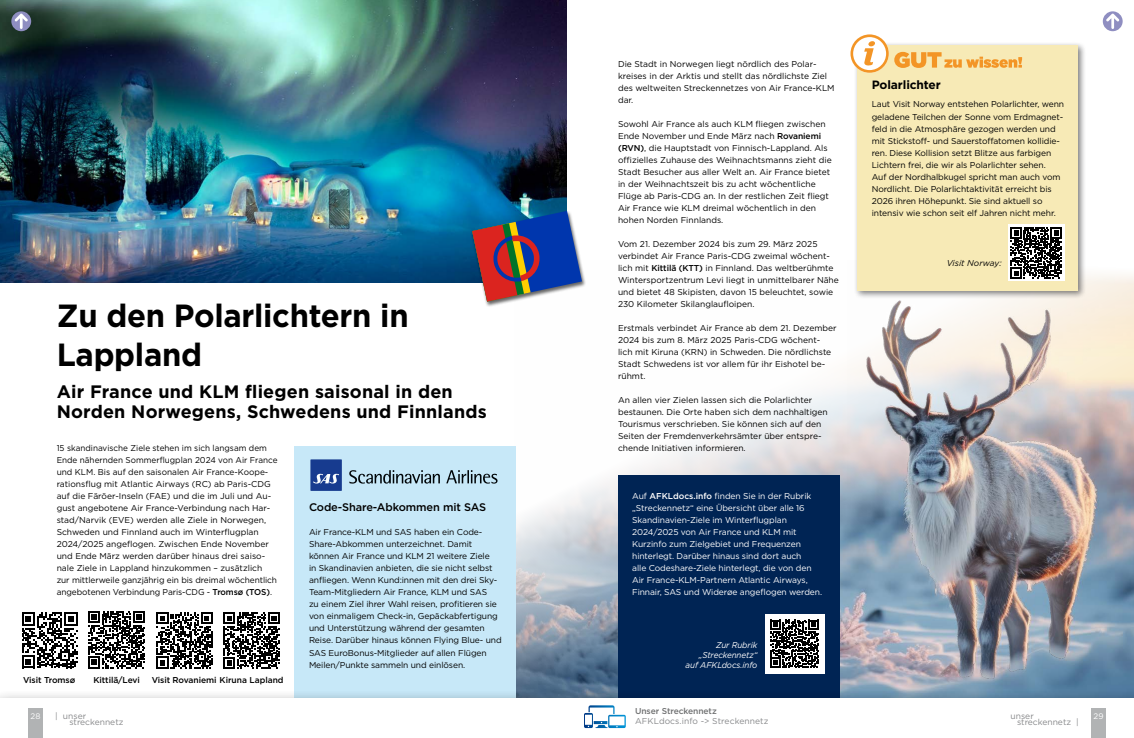
<style>
.page{position:relative;width:1134px;height:738px;background:#fff}
.page>*{position:absolute;margin:0;border:0;box-sizing:border-box;transform-origin:0 0}
.t1{font:700 32px/38.4px "Gotham";letter-spacing:-.01em;color:#000}
.t2{font:700 18px/20px "Gotham";letter-spacing:.01em;color:#000}
.t3{font:700 12px "Gotham";letter-spacing:-.01em;color:#000}
.t4{font:500 11px "Gotham";letter-spacing:-.01em;color:#000}
.t5{font:8.5px/12px "Gotham";color:#000}
.t6{font:8.5px/12px "Gotham";color:#000;scale:.96 1}
.t7{font:8.5px/12px "Gotham";letter-spacing:-.01em;color:#fff}
.t8{font:8.5px "Gotham";color:#87888a}
.t9{font:500 8.5px "Gotham";letter-spacing:-.01em;color:#000}
.t10{font:italic 8.5px/10.2px "Gotham";letter-spacing:-.01em;color:#fff;text-align:right;scale:.95 1}
.t11{font:500 8.5px "Gotham";letter-spacing:-.01em;color:#707172}
.t12{font:italic 8.5px "Gotham";color:#000}
.t13{font:8px "Gotham";color:#fff}
.s1{font-weight:500}
</style>
<div class="page">
<svg style="left:1103px;top:11px;width:20px;height:20px"></svg>
<svg style="left:1106px;top:13px;width:13px;height:16px"></svg>
<img style="left:516px;top:388px;width:332px;height:300px">
<img style="left:848px;top:285px;width:286px;height:403px">
<img style="left:0;top:0;width:567px;height:283px">
<div style="left:471px;top:210px;width:116px;height:97px;background:#000;opacity:.6"></div>
<svg style="left:472px;top:211px;width:110px;height:90px;background:#645c82"></svg>
<div style="left:853px;top:41px;width:233px;height:258px;background:#000;opacity:.5"></div>
<div style="left:857px;top:45px;width:221px;height:246px;background:#f7eab6"></div>
<svg style="left:850px;top:34px;width:172px;height:39px"></svg>
<svg style="left:1008px;top:224px;width:56px;height:57px"></svg>
<svg style="left:1011px;top:227px;width:50px;height:51px;background:#505050"></svg>
<svg style="left:22px;top:612px;width:56px;height:55px"></svg>
<svg style="left:88px;top:611px;width:57px;height:57px"></svg>
<svg style="left:156px;top:612px;width:57px;height:56px"></svg>
<svg style="left:223px;top:612px;width:57px;height:56px"></svg>
<div style="left:295px;top:446px;width:221px;height:257px;background:#c7e8f8"></div>
<div style="left:618px;top:475px;width:221px;height:228px;background:#002454"></div>
<div style="left:765px;top:613px;width:59px;height:60px;background:#fff"></div>
<svg style="left:770px;top:619px;width:49px;height:48px"></svg>
<div style="left:310px;top:459px;width:32px;height:31px;background:#173b8f"></div>
<svg style="left:313px;top:473px;width:26px;height:10px"></svg>
<svg style="left:446px;top:470px;width:51px;height:13px"></svg>
<svg style="left:349px;top:470px;width:91px;height:13px"></svg>
<svg style="left:11px;top:11px;width:20px;height:20px"></svg>
<svg style="left:15px;top:13px;width:13px;height:16px"></svg>
<div style="left:0;top:688px;width:1134px;height:49px;background:#000;opacity:.6"></div>
<div style="left:0;top:697px;width:1134px;height:40px;background:#fff"></div>
<div style="left:28px;top:708px;width:15px;height:29px;background:#b1b3b4"></div>
<div style="left:1091px;top:708px;width:15px;height:29px;background:#b1b3b4"></div>
<svg style="left:584px;top:705px;width:42px;height:22px"></svg>
<h1 class="t1" style="left:57px;top:296px;width:353px">Zu den Polarlichtern in<br>Lappland</h1>
<h2 class="t2" style="left:57px;top:381px;width:432px">Air France und KLM fliegen saisonal in den<br>Norden Norwegens, Schwedens und Finnlands</h2>
<p class="t6" style="left:57px;top:441px;width:232px">15 skandinavische Ziele stehen im sich langsam dem Ende nähernden Sommerflugplan 2024 von Air France und KLM. Bis auf den saisonalen Air France-Koope&shy;rationsflug mit Atlantic Airways (RC) ab Paris-CDG auf die Färöer-Inseln (FAE) und die im Juli und Au&shy;gust angebotene Air France-Verbindung nach Har&shy;stad/Narvik (EVE) werden alle Ziele in Norwegen, Schweden und Finnland auch im Winterflugplan 2024/2025 angeflogen. Zwischen Ende November und Ende März werden darüber hinaus drei saiso&shy;nale Ziele in Lappland hinzukommen – zusätzlich<br>zur mittlerweile ganzjährig ein bis dreimal wöchentlich angebotenen Verbindung Paris-CDG - <span class="s1">Tromsø (TOS)</span>.</p>
<p class="t9" style="left:23px;top:674px;width:54px">Visit Tromsø</p>
<p class="t9" style="left:93px;top:674px;width:48px">Kittilä/Levi</p>
<p class="t9" style="left:152px;top:673px;width:133px">Visit Rovaniemi Kiruna Lapland</p>
<p class="t4" style="left:309px;top:500px;width:179px">Code-Share-Abkommen mit SAS</p>
<p class="t5" style="left:309px;top:525px;width:194px">Air France-KLM und SAS haben ein Code-Share-Abkommen unterzeichnet. Damit können Air France und KLM 21 weitere Ziele<br>in Skandinavien anbieten, die sie nicht selbst anfliegen. Wenn Kund:innen mit den drei Sky-Team-Mitgliedern Air France, KLM und SAS<br>zu einem Ziel ihrer Wahl reisen, profitieren sie von einmaligem Check-in, Gepäckabfertigung und Unterstützung während der gesamten Reise. Darüber hinaus können Flying Blue- und SAS EuroBonus-Mitglieder auf allen Flügen Meilen/Punkte sammeln und einlösen.</p>
<p class="t5" style="left:618px;top:57px;width:218px">Die Stadt in Norwegen liegt nördlich des Polar&shy;kreises in der Arktis und stellt das nördlichste Ziel des weltweiten Streckennetzes von Air France-KLM dar.</p>
<p class="t5" style="left:618px;top:117px;width:215px">Sowohl Air France als auch KLM fliegen zwischen Ende November und Ende März nach <span class="s1">Rovaniemi (RVN)</span>, die Hauptstadt von Finnisch-Lappland. Als offizielles Zuhause des Weihnachtsmanns zieht die Stadt Besucher aus aller Welt an. Air France bietet in der Weihnachtszeit bis zu acht wöchentliche Flüge ab Paris-CDG an. In der restlichen Zeit fliegt Air France wie KLM dreimal wöchentlich in den hohen Norden Finnlands.</p>
<p class="t5" style="left:618px;top:237px;width:222px">Vom 21. Dezember 2024 bis zum 29. März 2025 verbindet Air France Paris-CDG zweimal wöchent&shy;lich mit <span class="s1">Kittilä (KTT)</span> in Finnland. Das weltberühmte Wintersportzentrum Levi liegt in unmittelbarer Nähe und bietet 48 Skipisten, davon 15 beleuchtet, sowie 230 Kilometer Skilanglaufloipen.</p>
<p class="t5" style="left:618px;top:321px;width:220px">Erstmals verbindet Air France ab dem 21. Dezember 2024 bis zum 8. März 2025 Paris-CDG wöchent&shy;lich mit Kiruna (KRN) in Schweden. Die nördlichste Stadt Schwedens ist vor allem für ihr Eishotel be&shy;rühmt.</p>
<p class="t5" style="left:618px;top:393px;width:211px">An allen vier Zielen lassen sich die Polarlichter bestaunen. Die Orte haben sich dem nachhaltigen Tourismus verschrieben. Sie können sich auf den Seiten der Fremdenverkehrsämter über entspre&shy;chende Initiativen informieren.</p>
<p class="t7" style="left:632px;top:489px;width:191px">Auf <span class="s1">AFKLdocs.info</span> finden Sie in der Rubrik „Streckennetz“ eine Übersicht über alle 16<br>Skandinavien-Ziele im Winterflugplan 2024/2025 von Air France und KLM mit Kurzinfo zum Zielgebiet und Frequenzen hinterlegt. Darüber hinaus sind dort auch<br>alle Codeshare-Ziele hinterlegt, die von den Air France-KLM-Partnern Atlantic Airways, Finnair, SAS und Widerøe angeflogen werden.</p>
<p class="t10" style="left:686px;top:639px;width:77px">Zur Rubrik „Streckennetz“ auf AFKLdocs.info</p>
<h3 class="t3" style="left:872px;top:77px;width:71px">Polarlichter</h3>
<p class="t5" style="left:872px;top:98px;width:194px">Laut Visit Norway entstehen Polarlichter, wenn geladene Teilchen der Sonne vom Erdmagnet&shy;feld in die Atmosphäre gezogen werden und mit Stickstoff- und Sauerstoffatomen kollidie&shy;ren. Diese Kollision setzt Blitze aus farbigen Lichtern frei, die wir als Polarlichter sehen.<br>Auf der Nordhalbkugel spricht man auch vom Nordlicht. Die Polarlichtaktivität erreicht bis 2026 ihren Höhepunkt. Sie sind aktuell so intensiv wie schon seit elf Jahren nicht mehr.</p>
<p class="t12" style="left:947px;top:257px;width:56px">Visit Norway:</p>
<p class="t11" style="left:635px;top:704px;width:83px">Unser Streckennetz</p>
<p class="t8" style="left:635px;top:714px;width:135px">AFKLdocs.info -&gt; Streckennetz</p>
<p class="t8" style="left:55px;top:710px;width:32px">| unser</p>
<p class="t8" style="left:69px;top:715px;width:56px">streckennetz</p>
<p class="t13" style="left:30px;top:710px;width:11px">28</p>
<p class="t8" style="left:1010px;top:710px;width:25px">unser</p>
<p class="t13" style="left:1093px;top:710px;width:12px">29</p>
<p class="t8" style="left:1017px;top:715px;width:63px">streckennetz |</p>
</div>
